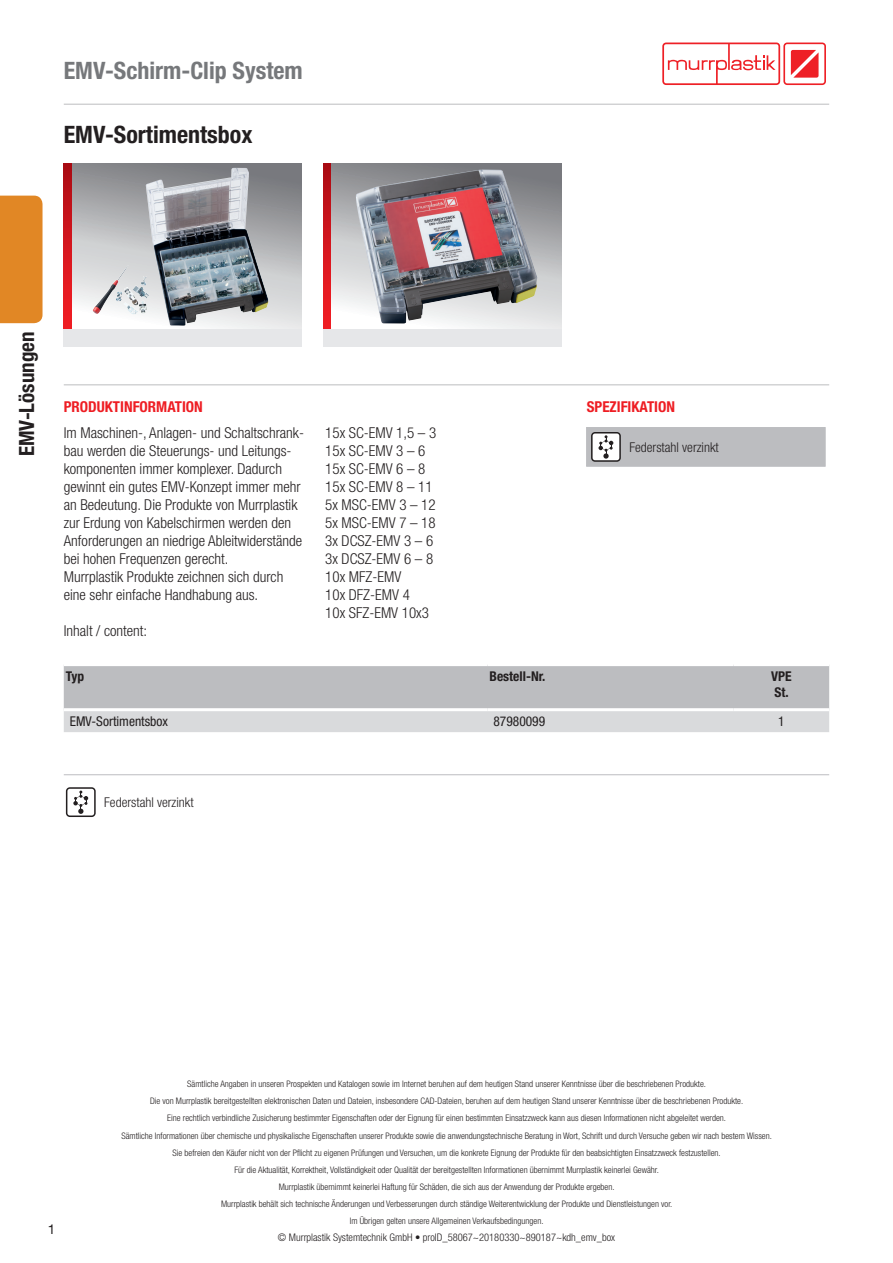
<style>
.page{position:relative;width:893px;height:1263px;background:#fff}
.page>*{position:absolute;margin:0;border:0;box-sizing:border-box;transform-origin:0 0}
.Seiten_Kopf{font:700 condensed 24px "Helvetica Neue LT Pro";color:#76787b}
.PRODUKTNAME{font:700 condensed 24px "Helvetica Neue LT Pro";color:#231f20}
.Register{font:700 condensed 21px "Helvetica Neue LT Pro";color:#231f20}
.FT_Produkttext{font:300 condensed 15px/18px "Helvetica Neue LT Pro";color:#231f20}
.Informationen{font:700 condensed 15px "Helvetica Neue LT Pro";color:#ee1d23}
.Technische_Daten{font:300 condensed 13.5px "Helvetica Neue LT Pro";color:#231f20}
.SPALTE_VARIABEL_LINK{font:condensed 13.5px "Helvetica Neue LT Pro";color:#231f20}
.UEBERSCHRIFT_LINKS{font:700 condensed 13.5px "Helvetica Neue LT Pro";color:#231f20}
.UEBERSCHRIFT_ZENTRIE{font:700 condensed 13.5px "Helvetica Neue LT Pro";color:#231f20}
.Seitenzahl{font:13.5px "Helvetica Neue LT Pro";color:#231f20}
.SPALTE_VARIABEL_ZENT{font:condensed 13.5px "Helvetica Neue LT Pro";color:#231f20}
.FUSSZEILE_DATENBLATT{font:300 condensed 10.5px "Helvetica Neue LT Pro";color:#231f20}
.HAFTUNGSAUSSCHLUSS{font:300 condensed 9px "Helvetica Neue LT Pro";color:#231f20}
</style>
<div class="page">
<svg style="left:662px;top:43px;width:164px;height:42px"></svg>
<hr style="left:64px;top:104px;width:765px;height:1px;background:#bcbdc0">
<div style="left:0;top:196px;width:43px;height:127px;background:#e18725"></div>
<svg style="left:64px;top:164px;width:8px;height:166px"></svg>
<svg style="left:72px;top:164px;width:230px;height:166px;background:#b9babd"></svg>
<img style="left:92px;top:168px;width:177px;height:158px">
<div style="left:64px;top:330px;width:238px;height:17px;background:#e6e7e9"></div>
<svg style="left:323px;top:164px;width:9px;height:166px"></svg>
<svg style="left:332px;top:164px;width:229px;height:166px"></svg>
<img style="left:355px;top:169px;width:182px;height:154px">
<div style="left:323px;top:330px;width:238px;height:17px;background:#e6e7e9"></div>
<hr style="left:64px;top:384px;width:765px;height:1px;background:#bcbdc0">
<svg style="left:586px;top:427px;width:240px;height:40px;background:#bcbdc0"></svg>
<svg style="left:64px;top:666px;width:765px;height:66px;background:#c5c6c9"></svg>
<hr style="left:64px;top:708px;width:423px;height:3px;background:#fff">
<hr style="left:487px;top:708px;width:246px;height:3px;background:#fff">
<hr style="left:733px;top:708px;width:96px;height:3px;background:#fff">
<hr style="left:64px;top:774px;width:765px;height:1px;background:#bcbdc0">
<svg style="left:66px;top:787px;width:30px;height:30px"></svg>
<div style="left:67px;top:789px;width:27px;height:26px;background:#fff;border-radius:2px"></div>
<svg style="left:73px;top:790px;width:15px;height:24px"></svg>
<p class="Seiten_Kopf" style="left:64px;top:56px;width:240px">EMV-Schirm-Clip System</p>
<p class="PRODUKTNAME" style="left:64px;top:119px;width:190px">EMV-Sortimentsbox</p>
<p class="Register" style="left:14px;top:456px;width:126px;rotate:-90deg">EMV-Lösungen</p>
<p class="Informationen" style="left:64px;top:397px;width:141px">PRODUKTINFORMATION</p>
<p class="Informationen" style="left:587px;top:397px;width:90px">SPEZIFIKATION</p>
<p class="FT_Produkttext" style="left:64px;top:424px;width:242px">Im Maschinen-, Anlagen- und Schaltschrank&shy;bau werden die Steuerungs- und Leitungs&shy;komponenten immer komplexer. Dadurch gewinnt ein gutes EMV-Konzept immer mehr an Bedeutung. Die Produkte von Murrplastik zur Erdung von Kabelschirmen werden den Anforderungen an niedrige Ableitwiderstände bei hohen Frequenzen gerecht.</p>
<p class="FT_Produkttext" style="left:64px;top:568px;width:221px">Murrplastik Produkte zeichnen sich durch eine sehr einfache Handhabung aus.</p>
<p class="FT_Produkttext" style="left:64px;top:622px;width:85px">Inhalt / content:</p>
<p class="FT_Produkttext" style="left:325px;top:424px;width:112px">15x SC-EMV 1,5 – 3</p>
<p class="FT_Produkttext" style="left:325px;top:442px;width:102px">15x SC-EMV 3 – 6</p>
<p class="FT_Produkttext" style="left:325px;top:460px;width:102px">15x SC-EMV 6 – 8</p>
<p class="FT_Produkttext" style="left:325px;top:478px;width:109px">15x SC-EMV 8 – 11</p>
<p class="FT_Produkttext" style="left:325px;top:496px;width:112px">5x MSC-EMV 3 – 12</p>
<p class="FT_Produkttext" style="left:325px;top:514px;width:112px">5x MSC-EMV 7 – 18</p>
<p class="FT_Produkttext" style="left:325px;top:532px;width:109px">3x DCSZ-EMV 3 – 6</p>
<p class="FT_Produkttext" style="left:325px;top:550px;width:109px">3x DCSZ-EMV 6 – 8</p>
<p class="FT_Produkttext" style="left:325px;top:568px;width:78px">10x MFZ-EMV</p>
<p class="FT_Produkttext" style="left:325px;top:586px;width:86px">10x DFZ-EMV 4</p>
<p class="FT_Produkttext" style="left:325px;top:604px;width:105px">10x SFZ-EMV 10x3</p>
<p class="Technische_Daten" style="left:629px;top:439px;width:91px">Federstahl verzinkt</p>
<p class="UEBERSCHRIFT_LINKS" style="left:66px;top:668px;width:20px">Typ</p>
<p class="UEBERSCHRIFT_LINKS" style="left:490px;top:668px;width:57px">Bestell-Nr.</p>
<p class="UEBERSCHRIFT_ZENTRIE" style="left:771px;top:668px;width:22px">VPE</p>
<p class="UEBERSCHRIFT_ZENTRIE" style="left:774px;top:684px;width:16px">St.</p>
<p class="SPALTE_VARIABEL_LINK" style="left:70px;top:713px;width:100px">EMV-Sortimentsbox</p>
<p class="SPALTE_VARIABEL_LINK" style="left:493px;top:713px;width:53px">87980099</p>
<p class="SPALTE_VARIABEL_ZENT" style="left:778px;top:713px;width:8px">1</p>
<p class="Technische_Daten" style="left:104px;top:794px;width:91px">Federstahl verzinkt</p>
<p class="Seitenzahl" style="left:48px;top:1221px;width:9px">1</p>
<p class="HAFTUNGSAUSSCHLUSS" style="left:187px;top:1079px;width:520px">Sämtliche Angaben in unseren Prospekten und Katalogen sowie im Internet beruhen auf dem heutigen Stand unserer Kenntnisse über die beschriebenen Produkte.</p>
<p class="HAFTUNGSAUSSCHLUSS" style="left:150px;top:1096px;width:595px">Die von Murrplastik bereitgestellten elektronischen Daten und Dateien, insbesondere CAD-Dateien, beruhen auf dem heutigen Stand unserer Kenntnisse über die beschriebenen Produkte.</p>
<p class="HAFTUNGSAUSSCHLUSS" style="left:167px;top:1113px;width:560px">Eine rechtlich verbindliche Zusicherung bestimmter Eigenschaften oder der Eignung für einen bestimmten Einsatzzweck kann aus diesen Informationen nicht abgeleitet werden.</p>
<p class="HAFTUNGSAUSSCHLUSS" style="left:121px;top:1130px;width:652px">Sämtliche Informationen über chemische und physikalische Eigenschaften unserer Produkte sowie die anwendungstechnische Beratung in Wort, Schrift und durch Versuche geben wir nach bestem Wissen.</p>
<p class="HAFTUNGSAUSSCHLUSS" style="left:173px;top:1147px;width:550px">Sie befreien den Käufer nicht von der Pflicht zu eigenen Prüfungen und Versuchen, um die konkrete Eignung der Produkte für den beabsichtigten Einsatzzweck festzustellen.</p>
<p class="HAFTUNGSAUSSCHLUSS" style="left:234px;top:1164px;width:426px">Für die Aktualität, Korrektheit, Vollständigkeit oder Qualität der bereitgestellten Informationen übernimmt Murrplastik keinerlei Gewähr.</p>
<p class="HAFTUNGSAUSSCHLUSS" style="left:279px;top:1182px;width:337px">Murrplastik übernimmt keinerlei Haftung für Schäden, die sich aus der Anwendung der Produkte ergeben.</p>
<p class="HAFTUNGSAUSSCHLUSS" style="left:221px;top:1199px;width:453px">Murrplastik behält sich technische Änderungen und Verbesserungen durch ständige Weiterentwicklung der Produkte und Dienstleistungen vor.</p>
<p class="HAFTUNGSAUSSCHLUSS" style="left:350px;top:1216px;width:195px">Im Übrigen gelten unsere Allgemeinen Verkaufsbedingungen.</p>
<p class="FUSSZEILE_DATENBLATT" style="left:278px;top:1231px;width:339px">© Murrplastik Systemtechnik GmbH • proID_58067~20180330~890187~kdh_emv_box</p>
</div>
